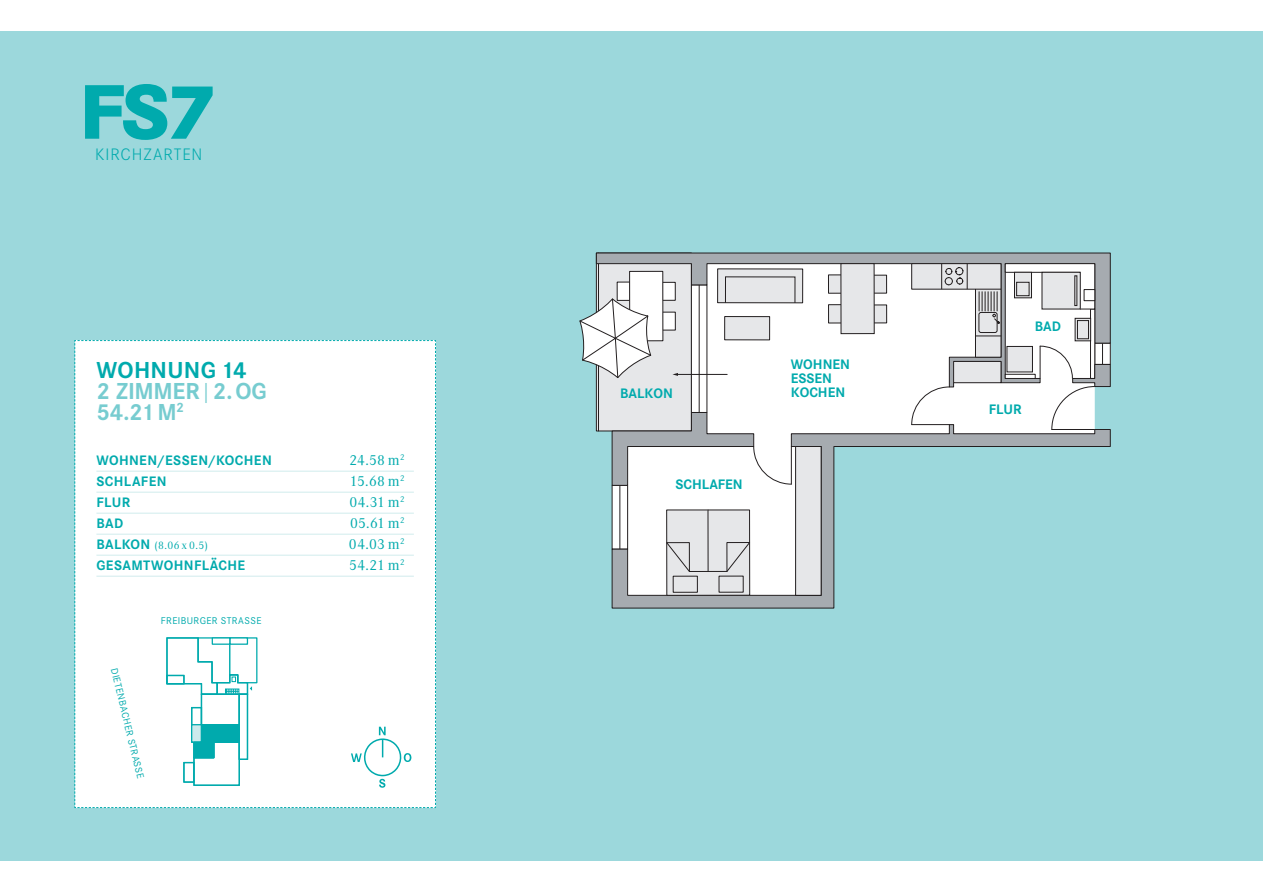
<style>
.page{position:relative;width:1263px;height:893px;background:#fff}
.page>*{position:absolute;margin:0;border:0;box-sizing:border-box;transform-origin:0 0}
.t1{font:700 24px/21px "Corporate S Pro";color:#77ccd0}
.t2{font:300 17.25px "Corporate S Pro";letter-spacing:.05em;color:#00aaad}
.t3{font:15px "Corporate A Pro";letter-spacing:.015em;color:#00aaad}
.t4{font:700 14.25px "Corporate S Pro";letter-spacing:.025em;color:#00aaad}
.t5{font:700 13.5px/14.2px "Corporate SBQ";color:#00aaad}
.t6{font:11.25px "Corporate A Pro";color:#00aaad}
.t7{font:10.2px "Corporate S";letter-spacing:.04em;color:#00aaad}
.s1{color:#00aaad}
.s2{font-weight:300}
.s3{font-family:"Corporate S Pro";font-weight:700;font-size:14.25px}
</style>
<div class="page">
<div style="left:0;top:32px;width:1263px;height:829px;background:#9cd8dc"></div>
<svg style="left:85px;top:84px;width:128px;height:56px"></svg>
<div style="left:596px;top:253px;width:95px;height:178px;background:#e6e7e9"></div>
<div style="left:690px;top:387px;width:221px;height:37px;background:#fff"></div>
<div style="left:691px;top:285px;width:16px;height:127px;background:#fff"></div>
<div style="left:691px;top:285px;width:16px;height:128px;border:1px solid #231f20"></div>
<hr style="left:699px;top:285px;width:1px;height:127px;background:#231f20">
<hr style="left:598px;top:253px;width:1px;height:178px;background:#231f20">
<svg style="left:690px;top:412px;width:102px;height:12px"></svg>
<svg style="left:612px;top:424px;width:498px;height:184px"></svg>
<svg style="left:596px;top:253px;width:514px;height:134px"></svg>
<div style="left:873px;top:275px;width:13px;height:18px;background:#e6e7e9"></div>
<div style="left:873px;top:275px;width:14px;height:18px;border:1px solid #231f20"></div>
<div style="left:828px;top:275px;width:13px;height:18px;background:#e6e7e9"></div>
<div style="left:828px;top:275px;width:14px;height:18px;border:1px solid #231f20"></div>
<div style="left:873px;top:305px;width:14px;height:18px;background:#e6e7e9"></div>
<div style="left:873px;top:305px;width:14px;height:18px;border:1px solid #231f20"></div>
<div style="left:828px;top:305px;width:13px;height:18px;background:#e6e7e9"></div>
<div style="left:828px;top:305px;width:14px;height:18px;border:1px solid #231f20"></div>
<div style="left:841px;top:264px;width:33px;height:70px;background:#e6e7e9"></div>
<div style="left:841px;top:263px;width:33px;height:71px;border:1px solid #231f20"></div>
<div style="left:725px;top:317px;width:45px;height:23px;background:#e6e7e9"></div>
<div style="left:724px;top:316px;width:46px;height:24px;border:1px solid #231f20"></div>
<div style="left:718px;top:269px;width:85px;height:34px;background:#e6e7e9"></div>
<div style="left:717px;top:269px;width:86px;height:34px;border:1px solid #231f20"></div>
<div style="left:725px;top:277px;width:70px;height:26px;border:1px solid #231f20"></div>
<div style="left:662px;top:282px;width:13px;height:18px;background:#fff"></div>
<div style="left:617px;top:282px;width:13px;height:18px;background:#fff"></div>
<div style="left:662px;top:312px;width:13px;height:18px;background:#fff"></div>
<div style="left:630px;top:271px;width:33px;height:70px;background:#fff"></div>
<div style="left:629px;top:271px;width:34px;height:70px;border:1px solid #231f20"></div>
<svg style="left:579px;top:299px;width:72px;height:79px"></svg>
<div style="left:796px;top:446px;width:25px;height:149px;background:#e6e7e9"></div>
<div style="left:795px;top:446px;width:26px;height:149px;border:1px solid #231f20"></div>
<svg style="left:668px;top:572px;width:80px;height:21px"></svg>
<div style="left:719px;top:576px;width:24px;height:16px;background:#e6e7e9"></div>
<div style="left:673px;top:576px;width:24px;height:16px;background:#e6e7e9"></div>
<svg style="left:666px;top:510px;width:84px;height:62px;background:#d6d6d8"></svg>
<svg style="left:911px;top:263px;width:199px;height:167px;background:#e2e3e4"></svg>
<div style="left:953px;top:361px;width:48px;height:22px;background:#e6e7e9"></div>
<div style="left:953px;top:361px;width:48px;height:22px;border:1px solid #231f20"></div>
<div style="left:1075px;top:318px;width:16px;height:23px;border:1px solid #231f20"></div>
<div style="left:1077px;top:321px;width:11px;height:18px;background:#e6e7e9"></div>
<div style="left:1077px;top:320px;width:12px;height:19px;border:1px solid #231f20"></div>
<svg style="left:1016px;top:274px;width:14px;height:22px"></svg>
<div style="left:1014px;top:272px;width:18px;height:26px;border:1px solid #231f20"></div>
<div style="left:1017px;top:282px;width:12px;height:14px;background:#e6e7e9"></div>
<div style="left:1016px;top:282px;width:13px;height:14px;border:1px solid #231f20"></div>
<div style="left:74px;top:340px;width:362px;height:468px;background:#fff"></div>
<p class="t2" style="left:95px;top:143px;width:109px">KIRCHZARTEN</p>
<h1 class="t1" style="left:96px;top:358px;width:172px"><span class="s1">WOHNUNG 14<br></span>2 ZIMMER<span class="s2">|</span>2. OG<br>54.21 M<sup>2</sup></h1>
<p class="t4" style="left:96px;top:449px;width:177px">WOHNEN/ESSEN/KOCHEN</p>
<p class="t3" style="left:349px;top:450px;width:57px">24.58 m<sup>2</sup></p>
<p class="t4" style="left:96px;top:470px;width:72px">SCHLAFEN</p>
<p class="t3" style="left:350px;top:471px;width:56px">15.68 m<sup>2</sup></p>
<p class="t4" style="left:96px;top:491px;width:35px">FLUR</p>
<p class="t3" style="left:349px;top:492px;width:57px">04.31 m<sup>2</sup></p>
<p class="t4" style="left:96px;top:512px;width:28px">BAD</p>
<p class="t3" style="left:350px;top:513px;width:56px">05.61 m<sup>2</sup></p>
<p class="t6" style="left:96px;top:538px;width:113px"><span class="s3">BALKON</span> (8.06 x 0.5)</p>
<p class="t3" style="left:349px;top:534px;width:57px">04.03 m<sup>2</sup></p>
<p class="t4" style="left:96px;top:554px;width:150px">GESAMTWOHNFLÄCHE</p>
<p class="t3" style="left:349px;top:555px;width:57px">54.21 m<sup>2</sup></p>
<p class="t7" style="left:120px;top:666px;width:115px;rotate:76deg">DIETENBACHER STRASSE</p>
<p class="t7" style="left:161px;top:614px;width:102px">FREIBURGER STRASSE</p>
<p class="t5" style="left:620px;top:387px;width:54px">BALKON</p>
<p class="t5" style="left:675px;top:477px;width:69px">SCHLAFEN</p>
<p class="t5" style="left:791px;top:357px;width:61px">WOHNEN<br>ESSEN<br>KOCHEN</p>
<p class="t5" style="left:1035px;top:320px;width:28px">BAD</p>
<p class="t5" style="left:989px;top:402px;width:34px">FLUR</p>
</div>
